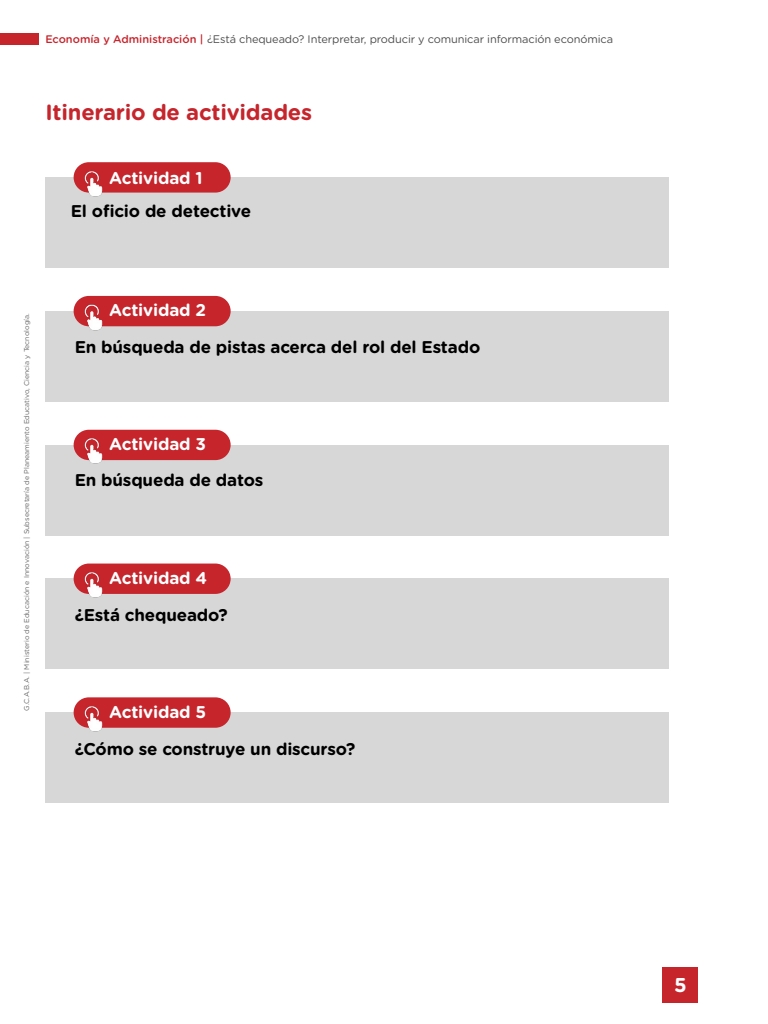
<style>
.page{position:relative;width:768px;height:1024px;background:#fff}
.page>*{position:absolute;margin:0;border:0;box-sizing:border-box;transform-origin:0 0}
.t1{font:700 22px "Gotham Rounded";letter-spacing:-.01em;color:#c6252c}
.t2{font:700 20px "Gotham Rounded";color:#fff}
.t3{font:700 17px "Gotham Rounded";letter-spacing:-.01em;color:#000}
.t4{font:700 17px "Gotham Rounded";letter-spacing:-.01em;color:#fff}
.t5{font:11px "Gotham Rounded";letter-spacing:-.01em;color:#4d4d4d}
.t6{font:7px "Gotham Rounded";color:#666}
.s1{font-weight:500;color:#c6252c}
</style>
<div class="page">
<div style="left:662px;top:967px;width:36px;height:36px;background:#c6252c"></div>
<div style="left:0;top:33px;width:39px;height:11px;background:#c6252c"></div>
<div style="left:45px;top:311px;width:624px;height:91px;background:#d7d7d7"></div>
<div style="left:74px;top:296px;width:157px;height:30px;background:#c6252c;border-radius:15px"></div>
<img style="left:74px;top:296px;width:35px;height:35px">
<div style="left:45px;top:445px;width:624px;height:90px;background:#d7d7d7"></div>
<div style="left:74px;top:430px;width:157px;height:30px;background:#c6252c;border-radius:15px"></div>
<img style="left:74px;top:430px;width:35px;height:34px">
<div style="left:45px;top:579px;width:624px;height:90px;background:#d7d7d7"></div>
<div style="left:74px;top:564px;width:157px;height:30px;background:#c6252c;border-radius:15px"></div>
<img style="left:74px;top:564px;width:35px;height:34px">
<div style="left:45px;top:712px;width:624px;height:91px;background:#d7d7d7"></div>
<div style="left:74px;top:697px;width:157px;height:31px;background:#c6252c;border-radius:15px"></div>
<img style="left:74px;top:697px;width:35px;height:35px">
<div style="left:45px;top:177px;width:624px;height:91px;background:#d7d7d7"></div>
<div style="left:74px;top:162px;width:157px;height:31px;background:#c6252c;border-radius:15px"></div>
<img style="left:74px;top:162px;width:35px;height:35px">
<p class="t5" style="left:45px;top:32px;width:569px"><span class="s1">Economía y Administración |</span> ¿Está chequeado? Interpretar, producir y comunicar información económica</p>
<p class="t1" style="left:45px;top:96px;width:268px">Itinerario de actividades</p>
<p class="t4" style="left:109px;top:166px;width:95px">Actividad 1</p>
<p class="t3" style="left:71px;top:198px;width:182px">El oficio de detective</p>
<p class="t6" style="left:22px;top:711px;width:399px;rotate:-90deg">G.C.A.B.A. | Ministerio de Educación e Innovación | Subsecretaría de Planeamiento Educativo, Ciencia y Tecnología.</p>
<p class="t4" style="left:109px;top:298px;width:98px">Actividad 2</p>
<p class="t3" style="left:75px;top:335px;width:407px">En búsqueda de pistas acerca del rol del Estado</p>
<p class="t4" style="left:109px;top:432px;width:98px">Actividad 3</p>
<p class="t3" style="left:75px;top:468px;width:190px">En búsqueda de datos</p>
<p class="t4" style="left:109px;top:565px;width:100px">Actividad 4</p>
<p class="t3" style="left:75px;top:602px;width:155px">¿Está chequeado?</p>
<p class="t4" style="left:109px;top:699px;width:99px">Actividad 5</p>
<p class="t3" style="left:75px;top:736px;width:282px">¿Cómo se construye un discurso?</p>
<p class="t2" style="left:674px;top:971px;width:14px">5</p>
</div>
